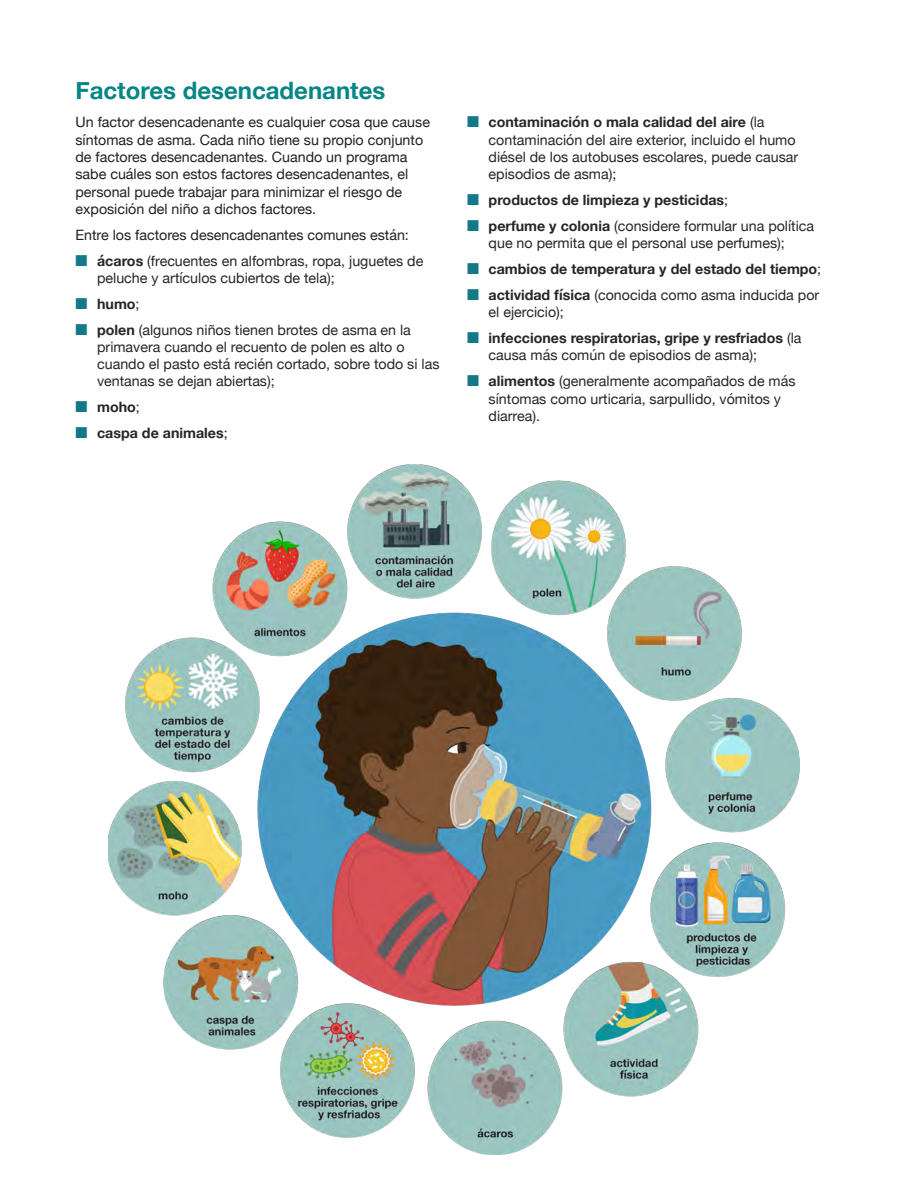
<style>
.page{position:relative;width:918px;height:1188px;background:#fff}
.page>*{position:absolute;margin:0;border:0;box-sizing:border-box;transform-origin:0 0}
.t1{font:700 24px "Helvetica Neue";color:#058585}
.t2{font:14.25px/17.2px "Helvetica Neue";color:#282526}
.t3{font:14.25px/17.2px "Helvetica Neue";color:#231f20}
.t4{font:700 14.25px/17.2px "Helvetica Neue";color:#282526}
.s1{color:#137888}
.s2{font-weight:700}
.s3{font-weight:400}
</style>
<div class="page">
<img style="left:108px;top:464px;width:691px;height:690px">
<h2 class="t1" style="left:76px;top:72px;width:311px">Factores desencadenantes</h2>
<p class="t3" style="left:76px;top:115px;width:356px">Un factor desencadenante es cualquier cosa que cause síntomas de asma. Cada niño tiene su propio conjunto de factores desencadenantes. Cuando un programa sabe cuáles son estos factores desencadenantes, el personal puede trabajar para minimizar el riesgo de exposición del niño a dichos factores.</p>
<p class="t3" style="left:76px;top:227px;width:335px">Entre los factores desencadenantes comunes están:</p>
<p class="t2" style="left:97px;top:253px;width:328px;text-indent:-22px"><span class="s1">■</span> <span class="s2">ácaros</span> (frecuentes en alfombras, ropa, juguetes de peluche y artículos cubiertos de tela);</p>
<p class="t4" style="left:76px;top:295px;width:66px"><span class="s1">■</span> humo<span class="s3">;</span></p>
<p class="t2" style="left:97px;top:322px;width:344px;text-indent:-22px"><span class="s1">■</span> <span class="s2">polen</span> (algunos niños tienen brotes de asma en la primavera cuando el recuento de polen es alto o cuando el pasto está recién cortado, sobre todo si las ventanas se dejan abiertas);</p>
<p class="t4" style="left:76px;top:399px;width:66px"><span class="s1">■</span> moho<span class="s3">;</span></p>
<p class="t4" style="left:76px;top:425px;width:154px"><span class="s1">■</span> caspa de animales<span class="s3">;</span></p>
<p class="t2" style="left:489px;top:115px;width:311px;text-indent:-22px"><span class="s1">■</span> <span class="s2">contaminación o mala calidad del aire</span> (la contaminación del aire exterior, incluido el humo diésel de los autobuses escolares, puede causar episodios de asma);</p>
<p class="t4" style="left:467px;top:192px;width:263px"><span class="s1">■</span> productos de limpieza y pesticidas<span class="s3">;</span></p>
<p class="t2" style="left:467px;top:218px;width:349px;text-align:center"><span class="s1">■</span> <span class="s2">perfume y colonia</span> (considere formular una política que no permita que el personal use perfumes);</p>
<p class="t4" style="left:467px;top:261px;width:356px"><span class="s1">■</span> cambios de temperatura y del estado del tiempo<span class="s3">;</span></p>
<p class="t2" style="left:489px;top:287px;width:332px;text-indent:-22px"><span class="s1">■</span> <span class="s2">actividad física</span> (conocida como asma inducida por el ejercicio);</p>
<p class="t4" style="left:489px;top:330px;width:314px;text-indent:-22px"><span class="s1">■</span> infecciones respiratorias, gripe y resfriados <span class="s3">(la causa más común de episodios de asma);</span></p>
<p class="t2" style="left:489px;top:373px;width:308px;text-indent:-22px"><span class="s1">■</span> <span class="s2">alimentos</span> (generalmente acompañados de más síntomas como urticaria, sarpullido, vómitos y diarrea).</p>
</div>
